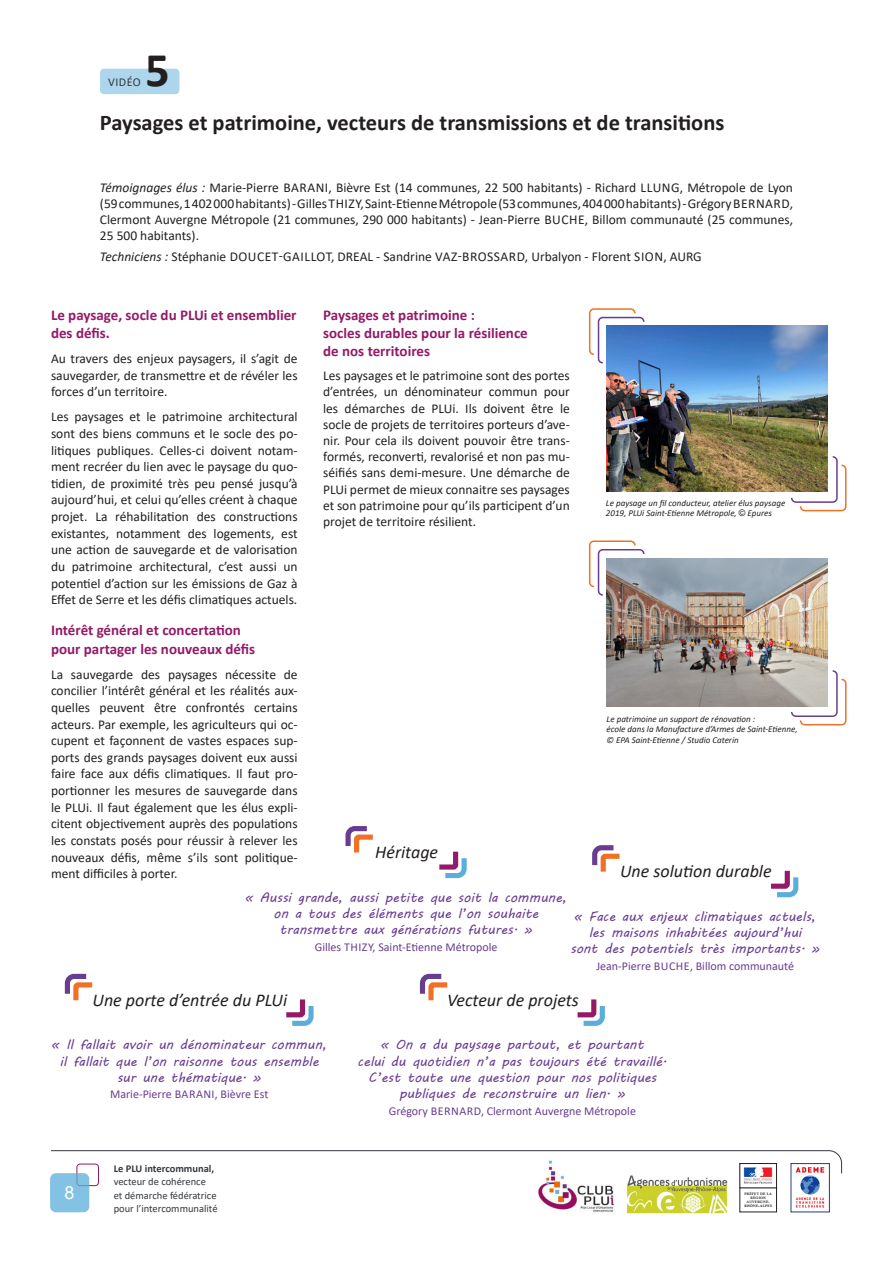
<style>
.page{position:relative;width:893px;height:1263px;background:#fff}
.page>*{position:absolute;margin:0;border:0;box-sizing:border-box;transform-origin:0 0}
.t1{font:700 48.6px "Calibri";color:#231f20}
.Titre_vidéo{font:700 22.5px "Calibri";color:#231f20}
.MotsClés{font:italic 18px "Calibri";color:#231f20}
.t2{font:18px "Arial";color:#fff}
.Inter2{font:700 15px/18.5px "Calibri";color:#941a68}
.Txt_courant{font:13.5px/16.6px "Calibri";color:#231f20;text-align:justify}
.Verbatim{font:13.5px/16.2px "MV Boli";color:#683d90;text-align:center}
.Témoignages{font:13.5px/16.2px "Calibri";color:#231f20;text-align:justify}
.Verbatim_auteur{font:12px "Calibri";color:#683d90}
.t3{font:12px "Calibri";letter-spacing:.035em;color:#34373c}
.t4{font:10.5px/13.5px "Calibri";color:#34373c}
.Legende_photo{font:italic 9px/10.5px "Calibri";color:#231f20}
.t5{font:3.45px/4.2px "Calis MT Bol";letter-spacing:.04em;color:#231f20;text-align:center}
.s1{font-style:italic}
.s2{font-family:"Arial";font-style:normal}
.s3{font-weight:700}
</style>
<div class="page">
<div style="left:100px;top:69px;width:79px;height:25px;background:#add6ec;border-radius:4px"></div>
<svg style="left:51px;top:1150px;width:791px;height:24px"></svg>
<img style="left:626px;top:1175px;width:102px;height:38px">
<img style="left:742px;top:1165px;width:33px;height:19px">
<div style="left:740px;top:1163px;width:37px;height:25px;border:1px solid #231f20"></div>
<img style="left:793px;top:1166px;width:35px;height:42px">
<div style="left:791px;top:1163px;width:39px;height:49px;border:1px solid #223c7b"></div>
<img style="left:537px;top:1158px;width:81px;height:54px">
<div style="left:77px;top:1164px;width:22px;height:22px;border:1px solid #941a68;border-radius:3px"></div>
<div style="left:50px;top:1173px;width:39px;height:39px;background:#84c2e3;border-radius:6px"></div>
<svg style="left:286px;top:999px;width:28px;height:27px"></svg>
<svg style="left:64px;top:973px;width:29px;height:28px"></svg>
<svg style="left:439px;top:851px;width:28px;height:28px"></svg>
<svg style="left:345px;top:826px;width:28px;height:27px"></svg>
<svg style="left:577px;top:999px;width:28px;height:27px"></svg>
<svg style="left:419px;top:973px;width:29px;height:28px"></svg>
<svg style="left:771px;top:870px;width:28px;height:28px"></svg>
<svg style="left:592px;top:845px;width:28px;height:27px"></svg>
<svg style="left:588px;top:308px;width:57px;height:56px"></svg>
<svg style="left:790px;top:456px;width:57px;height:56px"></svg>
<img style="left:607px;top:325px;width:221px;height:166px">
<svg style="left:791px;top:670px;width:56px;height:56px"></svg>
<svg style="left:588px;top:540px;width:57px;height:56px"></svg>
<img style="left:607px;top:559px;width:221px;height:148px">
<p class="t1" style="left:145px;top:36px;width:26px">5</p>
<p class="t3" style="left:108px;top:74px;width:34px">VIDÉO</p>
<p class="Titre_vidéo" style="left:100px;top:106px;width:626px">Paysages et patrimoine, vecteurs de transmissions et de transitions</p>
<p class="Témoignages" style="left:100px;top:179px;width:695px"><span class="s1">Témoignages élus :</span> Marie-Pierre BARANI, Bièvre Est (14 communes, 22 500 habitants) - Richard LLUNG, Métropole de Lyon (59 communes, 1 402 000 habitants) - Gilles THIZY, Saint-Etienne Métropole (53 communes, 404 000 habitants) - Grégory BERNARD, Clermont Auvergne Métropole (21 communes, 290 000 habitants) - Jean-Pierre BUCHE, Billom communauté (25 communes, 25 500 habitants).</p>
<p class="Témoignages" style="left:100px;top:248px;width:603px"><span class="s1">Techniciens :</span> Stéphanie DOUCET-GAILLOT, DREAL - Sandrine VAZ-BROSSARD, Urbalyon - Florent SION, AURG</p>
<p class="Inter2" style="left:51px;top:305px;width:247px">Le paysage, socle du PLUi et ensemblier des défis.</p>
<p class="Txt_courant" style="left:51px;top:350px;width:248px">Au travers des enjeux paysagers, il s’agit de sauvegarder, de transmettre et de révéler les forces d’un territoire.</p>
<p class="Txt_courant" style="left:51px;top:408px;width:248px">Les paysages et le patrimoine architectural sont des biens communs et le socle des po&shy;litiques publiques. Celles-ci doivent notam&shy;ment recréer du lien avec le paysage du quo&shy;tidien, de proximité très peu pensé jusqu’à aujourd’hui, et celui qu’elles créent à chaque projet. La réhabilitation des constructions existantes, notamment des logements, est une action de sauvegarde et de valorisation du patrimoine architectural, c’est aussi un potentiel d’action sur les émissions de Gaz à Effet de Serre et les défis climatiques actuels.</p>
<p class="Inter2" style="left:51px;top:621px;width:206px">Intérêt général et concertation pour partager les nouveaux défis</p>
<p class="Txt_courant" style="left:51px;top:666px;width:248px">La sauvegarde des paysages nécessite de concilier l’intérêt général et les réalités aux&shy;quelles peuvent être confrontés certains acteurs. Par exemple, les agriculteurs qui oc&shy;cupent et façonnent de vastes espaces sup&shy;ports des grands paysages doivent eux aussi faire face aux défis climatiques. Il faut pro&shy;portionner les mesures de sauvegarde dans le PLUi. Il faut également que les élus expli&shy;citent objectivement auprès des populations les constats posés pour réussir à relever les nouveaux défis, même s’ils sont politique&shy;ment difficiles à porter.</p>
<p class="Inter2" style="left:323px;top:305px;width:206px;line-height:18px">Paysages et patrimoine :<br>socles durables pour la résilience de nos territoires</p>
<p class="Txt_courant" style="left:323px;top:367px;width:248px;line-height:16.2px">Les paysages et le patrimoine sont des portes d’entrées, un dénominateur commun pour les démarches de PLUi. Ils doivent être le socle de projets de territoires porteurs d’ave&shy;nir. Pour cela ils doivent pouvoir être trans&shy;formés, reconverti, revalorisé et non pas mu&shy;séifiés sans demi-mesure. Une démarche de PLUi permet de mieux connaitre ses paysages et son patrimoine pour qu’ils participent d’un projet de territoire résilient.</p>
<p class="MotsClés" style="left:375px;top:839px;width:65px">Héritage</p>
<p class="Legende_photo" style="left:606px;top:497px;width:181px">Le paysage un fil conducteur, atelier élus paysage<br>2019, PLUi Saint-Etienne Métropole, <span class="s2">©</span> Epures</p>
<p class="Legende_photo" style="left:607px;top:713px;width:193px">Le patrimoine un support de rénovation :<br>école dans la Manufacture d’Armes de Saint-Etienne, © EPA Saint-Etienne / Studio Caterin</p>
<p class="MotsClés" style="left:620px;top:858px;width:153px">Une solution durable</p>
<p class="Verbatim" style="left:245px;top:888px;width:323px">« Aussi grande, aussi petite que soit la commune, on a tous des éléments que l’on souhaite transmettre aux générations futures. »</p>
<p class="Verbatim_auteur" style="left:315px;top:938px;width:184px">Gilles THIZY, Saint-Etienne Métropole</p>
<p class="Verbatim" style="left:570px;top:908px;width:251px">« Face aux enjeux climatiques actuels, les maisons inhabitées aujourd’hui<br>sont des potentiels très importants. »</p>
<p class="Verbatim_auteur" style="left:596px;top:957px;width:199px">Jean-Pierre BUCHE, Billom communauté</p>
<p class="MotsClés" style="left:92px;top:987px;width:196px">Une porte d’entrée du PLUi</p>
<p class="MotsClés" style="left:447px;top:987px;width:133px">Vecteur de projets</p>
<p class="Verbatim" style="left:51px;top:1036px;width:277px">« Il fallait avoir un dénominateur commun, il fallait que l’on raisonne tous ensemble sur une thématique. »</p>
<p class="Verbatim_auteur" style="left:110px;top:1086px;width:160px">Marie-Pierre BARANI, Bièvre Est</p>
<p class="Verbatim" style="left:358px;top:1036px;width:311px">« On a du paysage partout, et pourtant<br>celui du quotidien n’a pas toujours été travaillé.<br>C’est toute une question pour nos politiques publiques de reconstruire un lien. »</p>
<p class="Verbatim_auteur" style="left:389px;top:1102px;width:249px">Grégory BERNARD, Clermont Auvergne Métropole</p>
<h3 class="t2" style="left:65px;top:1180px;width:12px">8</h3>
<p class="t4" style="left:114px;top:1161px;width:105px"><span class="s3">Le PLU intercommunal, </span>vecteur de cohérence<br>et démarche fédératrice pour l’intercommunalité</p>
<p class="t5" style="left:744px;top:1191px;width:29px">PRÉFET DE LA</p>
<p class="t5" style="left:747px;top:1196px;width:25px">RÉGION<br>AUVERGNE-</p>
<p class="t5" style="left:744px;top:1204px;width:29px">RHÔNE-ALPES</p>
</div>
